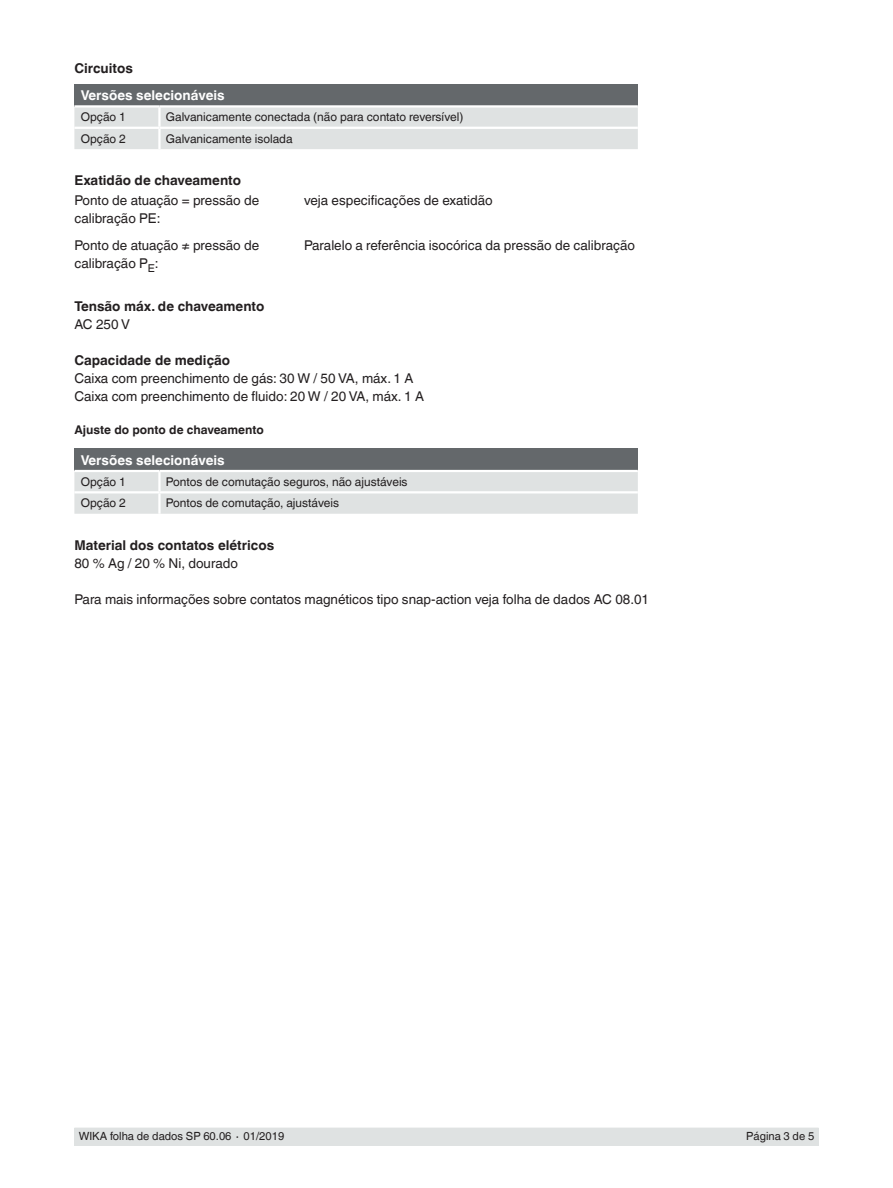
<style>
.page{position:relative;width:893px;height:1188px;background:#fff}
.page>*{position:absolute;margin:0;border:0;box-sizing:border-box;transform-origin:0 0}
.t1{font:13.5px/18px "Helvetica World";color:#231f20}
.t2{font:700 13.5px "Helvetica World";color:#231f20}
.t3{font:700 13.5px "Helvetica World";color:#fff}
.t4{font:12px "Helvetica World";color:#231f20}
.t5{font:700 12px "Helvetica World";color:#231f20}
.t6{font:11.25px "Helvetica World";color:#231f20}
</style>
<div class="page">
<div style="left:74px;top:1128px;width:745px;height:17px;background:#dfe2e2"></div>
<div style="left:74px;top:84px;width:564px;height:22px;background:#64686b"></div>
<div style="left:74px;top:108px;width:564px;height:41px;background:#dfe2e2"></div>
<hr style="left:74px;top:105px;width:85px;height:3px;background:#fff">
<hr style="left:159px;top:105px;width:479px;height:3px;background:#fff">
<hr style="left:158px;top:108px;width:3px;height:19px;background:#fff">
<hr style="left:74px;top:127px;width:85px;height:2px;background:#fff">
<hr style="left:159px;top:127px;width:479px;height:2px;background:#fff">
<hr style="left:158px;top:129px;width:3px;height:20px;background:#fff">
<div style="left:74px;top:449px;width:564px;height:22px;background:#64686b"></div>
<div style="left:74px;top:472px;width:564px;height:42px;background:#dfe2e2"></div>
<hr style="left:74px;top:470px;width:85px;height:2px;background:#fff">
<hr style="left:159px;top:470px;width:479px;height:2px;background:#fff">
<hr style="left:158px;top:472px;width:3px;height:19px;background:#fff">
<hr style="left:74px;top:491px;width:85px;height:2px;background:#fff">
<hr style="left:159px;top:491px;width:479px;height:2px;background:#fff">
<hr style="left:158px;top:493px;width:3px;height:21px;background:#fff">
<p class="t2" style="left:74px;top:61px;width:60px">Circuitos</p>
<p class="t3" style="left:81px;top:87px;width:145px">Versões selecionáveis</p>
<p class="t4" style="left:81px;top:110px;width:47px">Opção 1</p>
<p class="t4" style="left:166px;top:110px;width:299px">Galvanicamente conectada (não para contato reversível)</p>
<p class="t4" style="left:81px;top:132px;width:47px">Opção 2</p>
<p class="t4" style="left:166px;top:132px;width:128px">Galvanicamente isolada</p>
<p class="t2" style="left:74px;top:173px;width:168px">Exatidão de chaveamento</p>
<p class="t1" style="left:74px;top:191px;width:186px">Ponto de atuação = pressão de calibração PE:</p>
<p class="t1" style="left:304px;top:191px;width:190px">veja especificações de exatidão</p>
<p class="t1" style="left:74px;top:236px;width:186px">Ponto de atuação ≠ pressão de calibração P<sub>E</sub>:</p>
<p class="t1" style="left:304px;top:236px;width:332px">Paralelo a referência isocórica da pressão de calibração</p>
<p class="t2" style="left:74px;top:298px;width:191px">Tensão máx. de chaveamento</p>
<p class="t1" style="left:74px;top:315px;width:57px">AC 250 V</p>
<p class="t2" style="left:74px;top:352px;width:157px">Capacidade de medição</p>
<p class="t1" style="left:74px;top:369px;width:351px">Caixa com preenchimento de gás: 30 W / 50 VA, máx. 1 A<br>Caixa com preenchimento de fluido: 20 W / 20 VA, máx. 1 A</p>
<p class="t5" style="left:74px;top:422px;width:191px">Ajuste do ponto de chaveamento</p>
<p class="t3" style="left:81px;top:452px;width:145px">Versões selecionáveis</p>
<p class="t4" style="left:81px;top:475px;width:47px">Opção 1</p>
<p class="t4" style="left:166px;top:475px;width:243px">Pontos de comutação seguros, não ajustáveis</p>
<p class="t4" style="left:81px;top:496px;width:47px">Opção 2</p>
<p class="t4" style="left:166px;top:496px;width:175px">Pontos de comutação, ajustáveis</p>
<p class="t2" style="left:74px;top:537px;width:201px">Material dos contatos elétricos</p>
<p class="t1" style="left:74px;top:554px;width:165px">80 % Ag / 20 % Ni, dourado</p>
<p class="t1" style="left:74px;top:590px;width:576px">Para mais informações sobre contatos magnéticos tipo snap-action veja folha de dados AC 08.01</p>
<p class="t6" style="left:79px;top:1130px;width:207px">WIKA folha de dados SP 60.06 ∙ 01/2019</p>
<p class="t6" style="left:746px;top:1130px;width:69px">Página 3 de 5</p>
</div>
